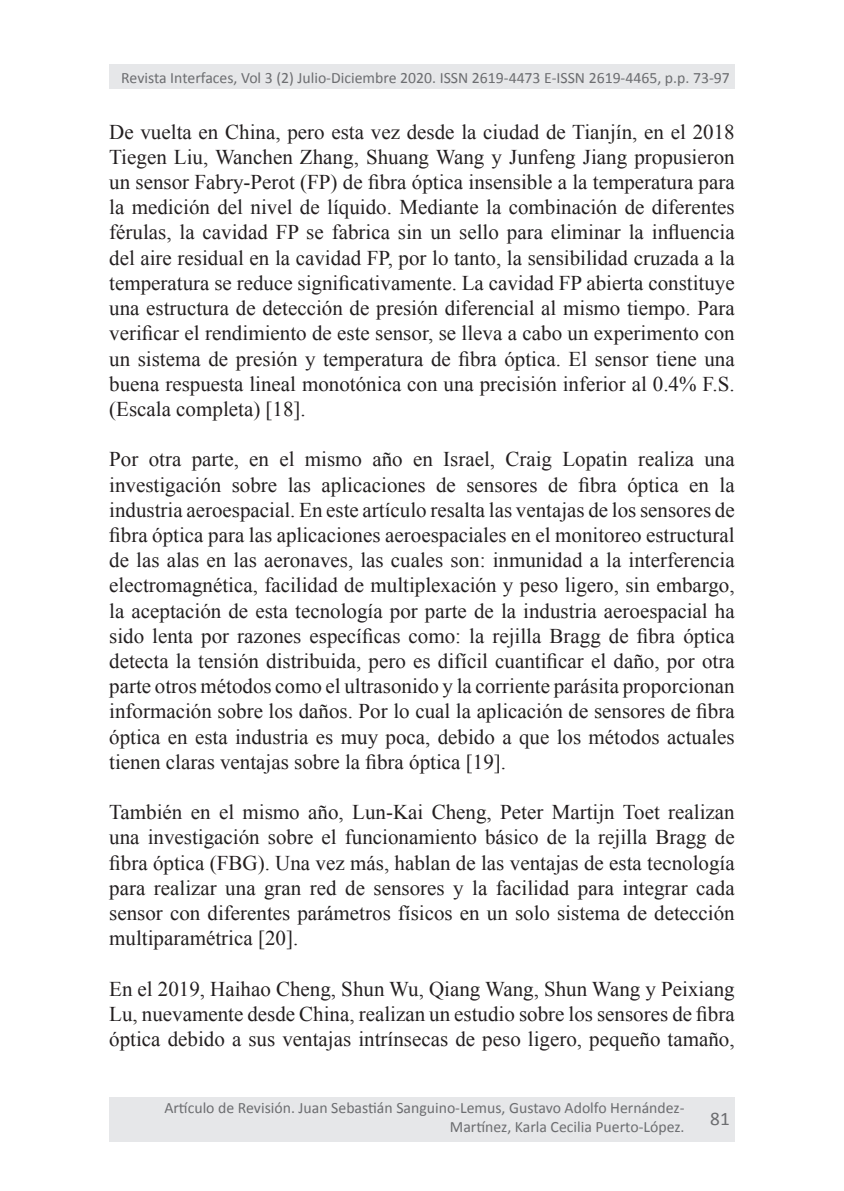
<style>
.page{position:relative;width:844px;height:1191px;background:#fff}
.page>*{position:absolute;margin:0;border:0;box-sizing:border-box;transform-origin:0 0}
.t1{font:21px/25.2px "Times New Roman";color:#231f20;text-align:justify}
.t2{font:19.25px "Calibri";color:#6c6d70}
.t3{font:15.75px/18.9px "Calibri";color:#6c6d70;text-align:right}
</style>
<div class="page">
<div style="left:109px;top:1097px;width:625px;height:44px;background:#e6e7e9"></div>
<div style="left:109px;top:64px;width:625px;height:25px;background:#e6e7e9"></div>
<p class="t3" style="left:121px;top:68px;width:610px">Revista Interfaces, Vol 3 (2) Julio-Diciembre 2020. ISSN 2619-4473 E-ISSN 2619-4465, p.p. 73-97</p>
<p class="t1" style="left:109px;top:119px;width:627px">De vuelta en China, pero esta vez desde la ciudad de Tianjín, en el 2018<br>Tiegen Liu, Wanchen Zhang, Shuang Wang y Junfeng Jiang propusieron un sensor Fabry-Perot (FP) de fibra óptica insensible a la temperatura para la medición del nivel de líquido. Mediante la combinación de diferentes férulas, la cavidad FP se fabrica sin un sello para eliminar la influencia del aire residual en la cavidad FP, por lo tanto, la sensibilidad cruzada a la temperatura se reduce significativamente. La cavidad FP abierta constituye una estructura de detección de presión diferencial al mismo tiempo. Para verificar el rendimiento de este sensor, se lleva a cabo un experimento con un sistema de presión y temperatura de fibra óptica. El sensor tiene una buena respuesta lineal monotónica con una precisión inferior al 0.4% F.S. (Escala completa) [18].</p>
<p class="t1" style="left:109px;top:446px;width:627px">Por otra parte, en el mismo año en Israel, Craig Lopatin realiza una investigación sobre las aplicaciones de sensores de fibra óptica en la industria aeroespacial. En este artículo resalta las ventajas de los sensores de fibra óptica para las aplicaciones aeroespaciales en el monitoreo estructural de las alas en las aeronaves, las cuales son: inmunidad a la interferencia electromagnética, facilidad de multiplexación y peso ligero, sin embargo, la aceptación de esta tecnología por parte de la industria aeroespacial ha sido lenta por razones específicas como: la rejilla Bragg de fibra óptica detecta la tensión distribuida, pero es difícil cuantificar el daño, por otra parte otros métodos como el ultrasonido y la corriente parásita proporcionan información sobre los daños. Por lo cual la aplicación de sensores de fibra óptica en esta industria es muy poca, debido a que los métodos actuales tienen claras ventajas sobre la fibra óptica [19].</p>
<p class="t1" style="left:109px;top:799px;width:627px">También en el mismo año, Lun-Kai Cheng, Peter Martijn Toet realizan una investigación sobre el funcionamiento básico de la rejilla Bragg de fibra óptica (FBG). Una vez más, hablan de las ventajas de esta tecnología para realizar una gran red de sensores y la facilidad para integrar cada sensor con diferentes parámetros físicos en un solo sistema de detección multiparamétrica [20].</p>
<p class="t1" style="left:109px;top:975px;width:627px">En el 2019, Haihao Cheng, Shun Wu, Qiang Wang, Shun Wang y Peixiang Lu, nuevamente desde China, realizan un estudio sobre los sensores de fibra óptica debido a sus ventajas intrínsecas de peso ligero, pequeño tamaño,</p>
<p class="t3" style="left:164px;top:1098px;width:521px">Artículo de Revisión. Juan Sebastián Sanguino-Lemus, Gustavo Adolfo Hernández-<br>Martínez, Karla Cecilia Puerto-López.</p>
<p class="t2" style="left:710px;top:1106px;width:21px">81</p>
</div>
